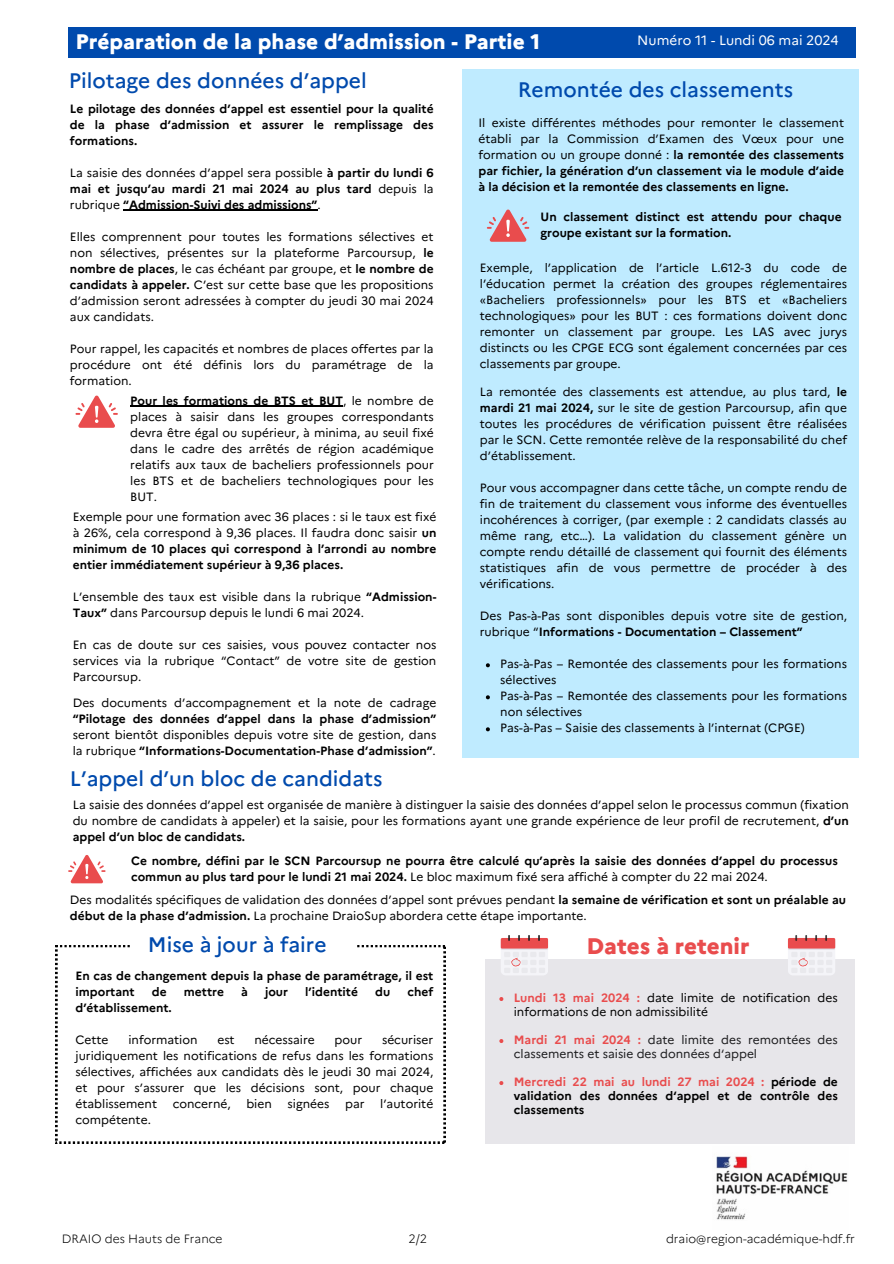
<style>
.page{position:relative;width:894px;height:1264px;background:#fff}
.page>*{position:absolute;margin:0;border:0;box-sizing:border-box;transform-origin:0 0}
.t1{font:800 22.5px "Marianne";color:#e94c4d}
.t2{font:500 21px "Marianne";color:#004aad}
.t3{font:800 21px "Marianne";color:#fff}
.t4{font:13.5px "Marianne";color:#fff}
.t5{font:12px/16px "Marianne";color:#000;text-align:justify}
.t6{font:700 12px/16px "Marianne";color:#000;text-align:justify}
.t7{font:12px/14px "Marianne";color:#1c1c1e}
.t8{font:300 12px "Marianne";color:#000}
.s1{font-weight:400}
.s2{font-weight:700}
.s3{font-weight:700;color:#e94c4d}
.s4{color:#e94c4d}
</style>
<div class="page">
<div style="left:68px;top:27px;width:787px;height:30px;background:#004aad"></div>
<svg style="left:55px;top:945px;width:390px;height:198px"></svg>
<div style="left:110px;top:1045px;width:267px;height:20px;background:#fff"></div>
<img style="left:716px;top:1156px;width:132px;height:64px">
<div style="left:462px;top:69px;width:395px;height:688px;background:#bfebff"></div>
<svg style="left:487px;top:209px;width:42px;height:33px"></svg>
<svg style="left:485px;top:663px;width:4px;height:4px"></svg>
<svg style="left:485px;top:695px;width:4px;height:4px"></svg>
<svg style="left:485px;top:727px;width:4px;height:4px"></svg>
<div style="left:485px;top:958px;width:369px;height:185px;background:#e7e6ea"></div>
<svg style="left:499px;top:997px;width:4px;height:4px"></svg>
<svg style="left:499px;top:1039px;width:4px;height:4px"></svg>
<svg style="left:499px;top:1081px;width:4px;height:4px"></svg>
<div style="left:500px;top:938px;width:48px;height:37px;background:#f4f4f8;border-radius:5px"></div>
<div style="left:500px;top:939px;width:48px;height:10px;background:#71798c;opacity:.16"></div>
<div style="left:500px;top:938px;width:48px;height:10px;background:#e94c4d"></div>
<div style="left:538px;top:951px;width:7px;height:6px;background:#e7e6ea"></div>
<div style="left:538px;top:959px;width:7px;height:6px;background:#e7e6ea"></div>
<div style="left:538px;top:967px;width:7px;height:6px;background:#e7e6ea"></div>
<svg style="left:505px;top:952px;width:31px;height:21px"></svg>
<div style="left:787px;top:938px;width:48px;height:37px;background:#f4f4f8;border-radius:5px"></div>
<div style="left:787px;top:939px;width:48px;height:10px;background:#71798c;opacity:.16"></div>
<div style="left:787px;top:938px;width:48px;height:10px;background:#e94c4d"></div>
<div style="left:825px;top:951px;width:7px;height:6px;background:#e7e6ea"></div>
<div style="left:825px;top:959px;width:7px;height:6px;background:#e7e6ea"></div>
<div style="left:825px;top:967px;width:7px;height:6px;background:#e7e6ea"></div>
<svg style="left:792px;top:952px;width:31px;height:21px"></svg>
<hr style="left:123px;top:210px;width:194px;height:1px;background:#000">
<hr style="left:130px;top:405px;width:213px;height:1px;background:#000">
<svg style="left:75px;top:395px;width:43px;height:33px"></svg>
<div style="left:131px;top:942px;width:225px;height:28px;background:#fff"></div>
<svg style="left:68px;top:855px;width:37px;height:28px"></svg>
<h3 class="t3" style="left:75px;top:29px;width:466px">Préparation de la phase d’admission - Partie 1</h3>
<p class="t4" style="left:637px;top:32px;width:203px">Numéro 11 - Lundi 06 mai 2024</p>
<p class="t2" style="left:69px;top:68px;width:299px">Pilotage des données d’appel</p>
<p class="t6" style="left:70px;top:100px;width:365px">Le pilotage des données d’appel est essentiel pour la qualité de la phase d’admission et assurer le remplissage des formations.</p>
<p class="t6" style="left:70px;top:164px;width:365px"><span class="s1">La saisie des données d’appel sera possible</span> à partir du lundi 6 mai et jusqu’au mardi 21 mai 2024 au plus tard <span class="s1">depuis la rubrique</span> “Admission-Suivi des admissions”<span class="s1">.</span></p>
<p class="t5" style="left:70px;top:228px;width:365px">Elles comprennent pour toutes les formations sélectives et non sélectives, présentes sur la plateforme Parcoursup, <span class="s2">le nombre de places</span>, le cas échéant par groupe, et <span class="s2">le nombre de candidats à appeler.</span> C’est sur cette base que les propositions d’admission seront adressées à compter du jeudi 30 mai 2024 aux candidats.</p>
<p class="t5" style="left:70px;top:340px;width:365px">Pour rappel, les capacités et nombres de places offertes par la procédure ont été définis lors du paramétrage de la formation.</p>
<p class="t5" style="left:130px;top:392px;width:305px"><span class="s2">Pour les formations de BTS et BUT</span>, le nombre de places à saisir dans les groupes correspondants devra être égal ou supérieur, à minima, au seuil fixé dans le cadre des arrêtés de région académique relatifs aux taux de bacheliers professionnels pour les BTS et de bacheliers technologiques pour les BUT.</p>
<p class="t5" style="left:73px;top:508px;width:365px">Exemple pour une formation avec 36 places : si le taux est fixé à 26%, cela correspond à 9,36 places. Il faudra donc saisir <span class="s2">un minimum de 10 places qui correspond à l’arrondi au nombre entier immédiatement supérieur à 9,36 places.</span></p>
<p class="t5" style="left:73px;top:588px;width:365px">L’ensemble des taux est visible dans la rubrique <span class="s2">“Admission-<br>Taux”</span> dans Parcoursup depuis le lundi 6 mai 2024.</p>
<p class="t5" style="left:73px;top:636px;width:365px">En cas de doute sur ces saisies, vous pouvez contacter nos services via la rubrique “Contact” de votre site de gestion Parcoursup.</p>
<p class="t5" style="left:73px;top:694px;width:365px">Des documents d’accompagnement et la note de cadrage <span class="s2">“Pilotage des données d’appel dans la phase d’admission” </span>seront bientôt disponibles depuis votre site de gestion, dans la rubrique <span class="s2">“Informations-Documentation-Phase d’admission”</span>.</p>
<p class="t2" style="left:517px;top:77px;width:277px">Remontée des classements</p>
<p class="t6" style="left:478px;top:115px;width:367px"><span class="s1">Il existe différentes méthodes pour remonter le classement établi par la Commission d’Examen des Vœux pour une formation ou un groupe donné :</span> la remontée des classements par fichier, la génération d’un classement via le module d’aide à la décision et la remontée des classements en ligne.</p>
<p class="t6" style="left:540px;top:208px;width:302px">Un classement distinct est attendu pour chaque groupe existant sur la formation.</p>
<p class="t5" style="left:479px;top:259px;width:368px">Exemple, l’application de l’article L.612-3 du code de l’éducation permet la création des groupes réglementaires «Bacheliers professionnels» pour les BTS et «Bacheliers technologiques» pour les BUT : ces formations doivent donc remonter un classement par groupe. Les LAS avec jurys distincts ou les CPGE ECG sont également concernées par ces classements par groupe.</p>
<p class="t5" style="left:479px;top:384px;width:368px">La remontée des classements est attendue, au plus tard, <span class="s2">le mardi 21 mai 2024,</span> sur le site de gestion Parcoursup, afin que toutes les procédures de vérification puissent être réalisées par le SCN. Cette remontée relève de la responsabilité du chef d’établissement.</p>
<p class="t5" style="left:479px;top:480px;width:368px">Pour vous accompagner dans cette tâche, un compte rendu de fin de traitement du classement vous informe des éventuelles incohérences à corriger, (par exemple : 2 candidats classés au même rang, etc…). La validation du classement génère un compte rendu détaillé de classement qui fournit des éléments statistiques afin de vous permettre de procéder à des vérifications.</p>
<h1 class="t5" style="left:479px;top:608px;width:368px">Des Pas-à-Pas sont disponibles depuis votre site de gestion, rubrique “<span class="s2">Informations - Documentation – Classement”</span></h1>
<h1 class="t5" style="left:500px;top:656px;width:348px">Pas-à-Pas – Remontée des classements pour les formations sélectives</h1>
<p class="t5" style="left:500px;top:688px;width:348px">Pas-à-Pas – Remontée des classements pour les formations non sélectives</p>
<p class="t5" style="left:500px;top:720px;width:306px">Pas-à-Pas – Saisie des classements à l’internat (CPGE)</p>
<p class="t2" style="left:70px;top:765px;width:314px">L’appel d’un bloc de candidats</p>
<p class="t5" style="left:73px;top:796px;width:777px">La saisie des données d’appel est organisée de manière à distinguer la saisie des données d’appel selon le processus commun (fixation du nombre de candidats à appeler) et la saisie, pour les formations ayant une grande expérience de leur profil de recrutement, <span class="s2">d’un appel d’un bloc de candidats.</span></p>
<h1 class="t6" style="left:131px;top:853px;width:708px">Ce nombre, défini par le SCN Parcoursup ne pourra être calculé qu’après la saisie des données d’appel du processus commun au plus tard pour le lundi 21 mai 2024. <span class="s1">Le bloc maximum fixé sera affiché à compter du 22 mai 2024.</span></h1>
<p class="t5" style="left:70px;top:891px;width:777px">Des modalités spécifiques de validation des données d’appel sont prévues pendant <span class="s2">la semaine de vérification et sont un préalable au début de la phase d’admission.</span> La prochaine DraioSup abordera cette étape importante.</p>
<h1 class="t2" style="left:148px;top:931px;width:180px">Mise à jour à faire</h1>
<h3 class="t6" style="left:75px;top:967px;width:359px">En cas de changement depuis la phase de paramétrage, il est important</h3>
<h3 class="t6" style="left:152px;top:983px;width:16px">de</h3>
<h3 class="t6" style="left:184px;top:983px;width:42px">mettre</h3>
<h3 class="t6" style="left:241px;top:983px;width:8px">à</h3>
<h3 class="t6" style="left:265px;top:983px;width:25px">jour</h3>
<h3 class="t6" style="left:305px;top:983px;width:54px">l’identité</h3>
<h3 class="t6" style="left:375px;top:983px;width:17px">du</h3>
<h3 class="t6" style="left:407px;top:983px;width:27px">chef</h3>
<h3 class="t6" style="left:75px;top:999px;width:98px">d’établissement.</h3>
<p class="t5" style="left:75px;top:1031px;width:35px">Cette</p>
<p class="t5" style="left:128px;top:1031px;width:71px">information</p>
<p class="t5" style="left:217px;top:1031px;width:19px">est</p>
<p class="t5" style="left:254px;top:1031px;width:62px">nécessaire</p>
<p class="t5" style="left:334px;top:1031px;width:29px">pour</p>
<p class="t5" style="left:75px;top:1031px;width:359px;text-indent:306px">sécuriser juridiquement les notifications de refus dans les formations sélectives, affichées aux candidats dès le jeudi 30 mai 2024, et pour s’assurer que les décisions sont, pour chaque établissement</p>
<p class="t5" style="left:173px;top:1095px;width:59px">concerné,</p>
<p class="t5" style="left:246px;top:1095px;width:27px">bien</p>
<p class="t5" style="left:287px;top:1095px;width:43px">signées</p>
<p class="t5" style="left:345px;top:1095px;width:21px">par</p>
<p class="t5" style="left:380px;top:1095px;width:55px">l’autorité</p>
<p class="t5" style="left:75px;top:1111px;width:77px">compétente.</p>
<p class="t1" style="left:586px;top:932px;width:164px">Dates à retenir</p>
<h3 class="t5" style="left:513px;top:990px;width:325px;line-height:14px"><span class="s3">Lundi 13 mai 2024 :</span> date limite de notification des informations de non admissibilité</h3>
<p class="t7" style="left:513px;top:1032px;width:325px"><span class="s3">Mardi 21 mai 2024 :</span> date limite des remontées des classements et saisie des données d‘appel</p>
<p class="t6" style="left:513px;top:1074px;width:325px;line-height:14px"><span class="s4">Mercredi 22 mai au lundi 27 mai 2024 :</span> période de validation des données d‘appel et de contrôle des classements</p>
<h1 class="t8" style="left:62px;top:1231px;width:162px">DRAIO des Hauts de France</h1>
<h1 class="t8" style="left:408px;top:1231px;width:20px">2/2</h1>
<h2 class="t8" style="left:665px;top:1231px;width:190px">draio@region-académique-hdf.fr</h2>
</div>
